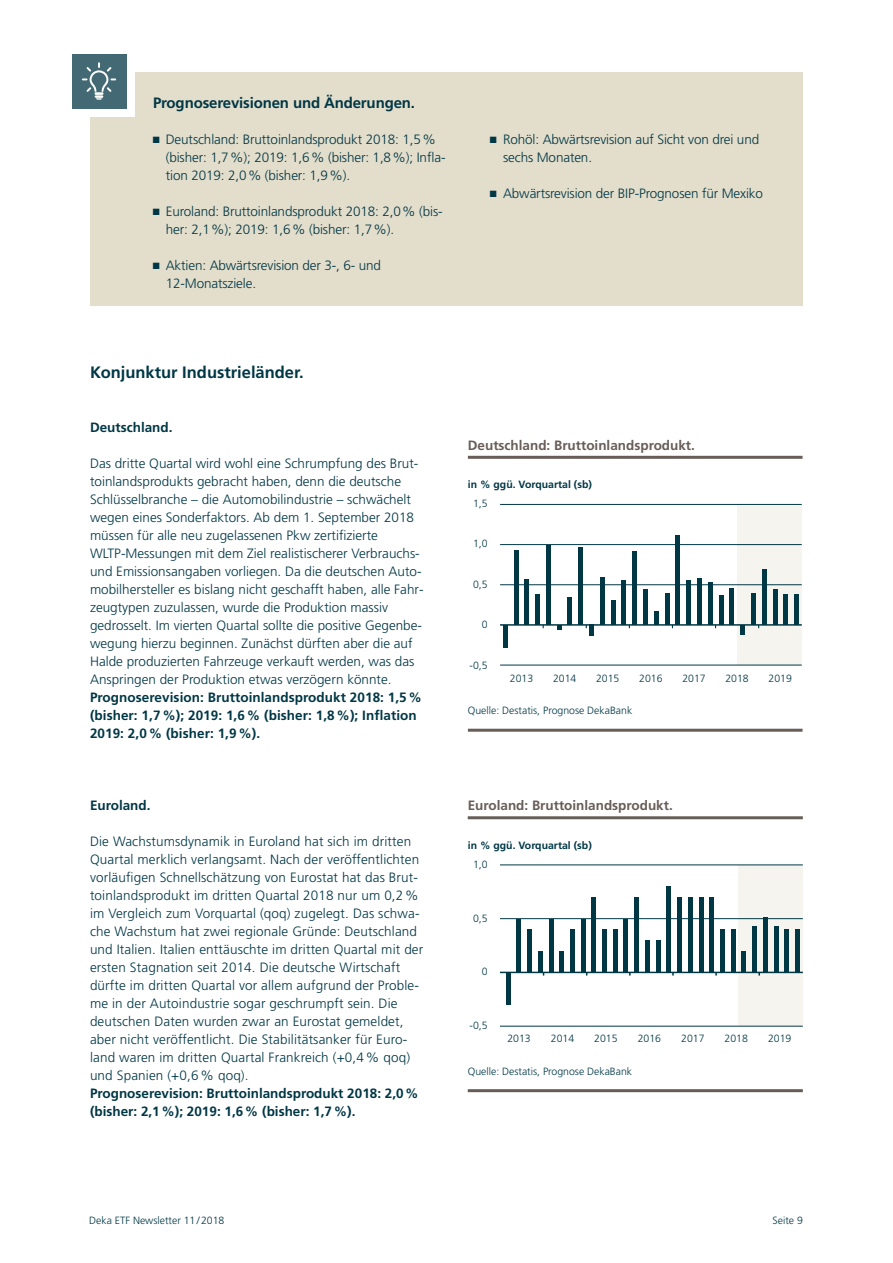
<style>
.page{position:relative;width:893px;height:1263px;background:#fff}
.page>*{position:absolute;margin:0;border:0;box-sizing:border-box;transform-origin:0 0}
.t1{font:700 16.5px "Deka Frutiger OTPS";color:#003745}
.t2{font:700 15px "Deka Frutiger OTPS";letter-spacing:-.01em;color:#003745}
.t3{font:300 13.5px/18px "Deka Frutiger OTPS";color:#003745}
.t4{font:700 13.5px/18px "Deka Frutiger OTPS";color:#003745}
.t5{font:700 13.5px "Deka Frutiger OTPS";color:#685d57}
.t6{font:700 13.5px "Deka Frutiger OTPS";color:#675d57}
.t7{font:300 10.5px "Deka Frutiger OTPS";color:#003745}
.t8{font:700 10.5px "Deka Frutiger OTPS";color:#003745}
</style>
<div class="page">
<hr style="left:468px;top:729px;width:334px;height:3px;background:#685d57">
<hr style="left:468px;top:456px;width:334px;height:3px;background:#685d57">
<div style="left:737px;top:504px;width:65px;height:161px;background:#f5f4ee"></div>
<hr style="left:500px;top:504px;width:302px;height:1px;background:#003745">
<hr style="left:500px;top:544px;width:302px;height:1px;background:#003745">
<hr style="left:500px;top:584px;width:302px;height:1px;background:#003745">
<hr style="left:500px;top:665px;width:302px;height:1px;background:#003745">
<div style="left:794px;top:595px;width:5px;height:30px;background:#003745"></div>
<hr style="left:784px;top:595px;width:4px;height:30px;background:#003745">
<hr style="left:773px;top:589px;width:4px;height:36px;background:#003745">
<hr style="left:762px;top:569px;width:4px;height:56px;background:#003745">
<div style="left:751px;top:593px;width:5px;height:32px;background:#003745"></div>
<div style="left:740px;top:625px;width:5px;height:9px;background:#003745"></div>
<hr style="left:730px;top:589px;width:4px;height:36px;background:#003745">
<hr style="left:719px;top:595px;width:4px;height:30px;background:#003745">
<hr style="left:708px;top:582px;width:4px;height:43px;background:#003745">
<div style="left:697px;top:578px;width:5px;height:47px;background:#003745"></div>
<hr style="left:687px;top:581px;width:4px;height:44px;background:#003745">
<hr style="left:676px;top:536px;width:4px;height:89px;background:#003745">
<hr style="left:665px;top:594px;width:4px;height:31px;background:#003745">
<hr style="left:654px;top:611px;width:4px;height:14px;background:#003745">
<div style="left:643px;top:589px;width:5px;height:36px;background:#003745"></div>
<hr style="left:633px;top:551px;width:4px;height:74px;background:#003745">
<hr style="left:622px;top:581px;width:4px;height:44px;background:#003745">
<hr style="left:611px;top:600px;width:4px;height:25px;background:#003745">
<hr style="left:600px;top:577px;width:4px;height:48px;background:#003745">
<div style="left:589px;top:625px;width:5px;height:11px;background:#003745"></div>
<hr style="left:579px;top:548px;width:4px;height:77px;background:#003745">
<hr style="left:568px;top:597px;width:4px;height:28px;background:#003745">
<svg style="left:557px;top:626px;width:4px;height:3px"></svg>
<hr style="left:546px;top:545px;width:4px;height:80px;background:#003745">
<div style="left:535px;top:594px;width:5px;height:31px;background:#003745"></div>
<hr style="left:525px;top:580px;width:4px;height:45px;background:#003745">
<hr style="left:514px;top:551px;width:4px;height:74px;background:#003745">
<hr style="left:503px;top:625px;width:4px;height:22px;background:#003745">
<hr style="left:500px;top:624px;width:302px;height:2px;background:#003745">
<hr style="left:468px;top:1089px;width:335px;height:3px;background:#675d57">
<div style="left:738px;top:865px;width:65px;height:161px;background:#f5f4ee"></div>
<hr style="left:500px;top:865px;width:303px;height:1px;background:#003745">
<hr style="left:500px;top:918px;width:303px;height:1px;background:#003745">
<hr style="left:500px;top:1026px;width:303px;height:1px;background:#003745">
<hr style="left:500px;top:972px;width:303px;height:1px;background:#003745">
<hr style="left:468px;top:816px;width:335px;height:3px;background:#675d57">
<hr style="left:795px;top:929px;width:4px;height:43px;background:#003745">
<div style="left:784px;top:929px;width:5px;height:43px;background:#003745"></div>
<hr style="left:774px;top:926px;width:4px;height:46px;background:#003745">
<hr style="left:763px;top:917px;width:4px;height:55px;background:#003745">
<div style="left:752px;top:926px;width:5px;height:46px;background:#003745"></div>
<hr style="left:742px;top:951px;width:4px;height:21px;background:#003745">
<hr style="left:731px;top:929px;width:4px;height:43px;background:#003745">
<div style="left:720px;top:929px;width:5px;height:43px;background:#003745"></div>
<hr style="left:710px;top:897px;width:4px;height:75px;background:#003745">
<hr style="left:699px;top:897px;width:4px;height:75px;background:#003745">
<hr style="left:688px;top:897px;width:4px;height:75px;background:#003745">
<div style="left:677px;top:897px;width:5px;height:75px;background:#003745"></div>
<hr style="left:667px;top:886px;width:4px;height:86px;background:#003745">
<hr style="left:656px;top:940px;width:4px;height:32px;background:#003745">
<div style="left:645px;top:940px;width:5px;height:32px;background:#003745"></div>
<hr style="left:635px;top:897px;width:4px;height:75px;background:#003745">
<hr style="left:624px;top:919px;width:4px;height:53px;background:#003745">
<hr style="left:613px;top:929px;width:4px;height:43px;background:#003745">
<div style="left:602px;top:929px;width:5px;height:43px;background:#003745"></div>
<hr style="left:592px;top:897px;width:4px;height:75px;background:#003745">
<hr style="left:581px;top:919px;width:4px;height:53px;background:#003745">
<hr style="left:570px;top:929px;width:4px;height:43px;background:#003745">
<hr style="left:560px;top:951px;width:4px;height:21px;background:#003745">
<hr style="left:549px;top:919px;width:4px;height:53px;background:#003745">
<hr style="left:538px;top:951px;width:4px;height:21px;background:#003745">
<div style="left:527px;top:929px;width:5px;height:43px;background:#003745"></div>
<hr style="left:517px;top:919px;width:4px;height:53px;background:#003745">
<hr style="left:506px;top:972px;width:4px;height:33px;background:#003745">
<div style="left:90px;top:72px;width:713px;height:234px;background:#e3ddcb"></div>
<div style="left:72px;top:54px;width:54px;height:54px;background:#436a74"></div>
<svg style="left:82px;top:62px;width:34px;height:38px"></svg>
<svg style="left:153px;top:136px;width:6px;height:7px"></svg>
<svg style="left:153px;top:208px;width:6px;height:7px"></svg>
<svg style="left:153px;top:262px;width:6px;height:7px"></svg>
<svg style="left:490px;top:136px;width:7px;height:7px"></svg>
<svg style="left:490px;top:190px;width:7px;height:7px"></svg>
<p class="t2" style="left:153px;top:94px;width:264px">Prognoserevisionen und Änderungen.</p>
<p class="t3" style="left:166px;top:130px;width:281px">Deutschland: Bruttoinlandsprodukt 2018: 1,5% (bisher: 1,7%); 2019: 1,6% (bisher: 1,8%); Infla&shy;tion 2019: 2,0% (bisher: 1,9%).</p>
<p class="t3" style="left:166px;top:202px;width:278px">Euroland: Bruttoinlandsprodukt 2018: 2,0% (bis&shy;her: 2,1%); 2019: 1,6% (bisher: 1,7%).</p>
<p class="t3" style="left:166px;top:256px;width:217px">Aktien: Abwärtsrevision der 3-, 6- und<br>12-Monatsziele.</p>
<p class="t3" style="left:503px;top:130px;width:258px">Rohöl: Abwärtsrevision auf Sicht von drei und sechs Monaten.</p>
<p class="t3" style="left:503px;top:184px;width:261px">Abwärtsrevision der BIP-Prognosen für Mexiko</p>
<p class="t1" style="left:90px;top:362px;width:215px">Konjunktur Industrieländer.</p>
<p class="t4" style="left:90px;top:418px;width:84px">Deutschland.</p>
<p class="t3" style="left:90px;top:454px;width:335px">Das dritte Quartal wird wohl eine Schrumpfung des Brut&shy;toinlandsprodukts gebracht haben, denn die deutsche Schlüsselbranche – die Automobilindustrie – schwächelt wegen eines Sonderfaktors. Ab dem 1. September 2018 müssen für alle neu zugelassenen Pkw zertifizierte WLTP-Messungen mit dem Ziel realistischerer Verbrauchs&shy;und Emissionsangaben vorliegen. Da die deutschen Auto&shy;mobilhersteller es bislang nicht geschafft haben, alle Fahr&shy;zeugtypen zuzulassen, wurde die Produktion massiv gedrosselt. Im vierten Quartal sollte die positive Gegenbe&shy;wegung hierzu beginnen. Zunächst dürften aber die auf Halde produzierten Fahrzeuge verkauft werden, was das Anspringen der Produktion etwas verzögern könnte.</p>
<p class="t4" style="left:90px;top:688px;width:334px">Prognoserevision: Bruttoinlandsprodukt 2018: 1,5% (bisher: 1,7%); 2019: 1,6% (bisher: 1,8%); Inflation<br>2019: 2,0% (bisher: 1,9%).</p>
<p class="t4" style="left:90px;top:796px;width:62px">Euroland.</p>
<p class="t3" style="left:90px;top:832px;width:335px">Die Wachstumsdynamik in Euroland hat sich im dritten Quartal merklich verlangsamt. Nach der veröffentlichten vorläufigen Schnellschätzung von Eurostat hat das Brut&shy;toinlandsprodukt im dritten Quartal 2018 nur um 0,2% im Vergleich zum Vorquartal (qoq) zugelegt. Das schwa&shy;che Wachstum hat zwei regionale Gründe: Deutschland und Italien. Italien enttäuschte im dritten Quartal mit der ersten Stagnation seit 2014. Die deutsche Wirtschaft dürfte im dritten Quartal vor allem aufgrund der Proble&shy;me in der Autoindustrie sogar geschrumpft sein. Die deutschen Daten wurden zwar an Eurostat gemeldet, aber nicht veröffentlicht. Die Stabilitätsanker für Euro&shy;land waren im dritten Quartal Frankreich (+0,4% qoq) und Spanien (+0,6% qoq).</p>
<p class="t4" style="left:90px;top:1084px;width:330px">Prognoserevision: Bruttoinlandsprodukt 2018: 2,0% (bisher: 2,1%); 2019: 1,6% (bisher: 1,7%).</p>
<p class="t5" style="left:468px;top:437px;width:229px">Deutschland: Bruttoinlandsprodukt.</p>
<p class="t8" style="left:468px;top:478px;width:126px">in % ggü. Vorquartal (sb)</p>
<p class="t7" style="left:473px;top:497px;width:16px">1,5</p>
<p class="t7" style="left:473px;top:537px;width:16px">1,0</p>
<p class="t7" style="left:473px;top:578px;width:16px">0,5</p>
<p class="t7" style="left:482px;top:618px;width:7px">0</p>
<p class="t7" style="left:470px;top:659px;width:20px">-0,5</p>
<p class="t7" style="left:510px;top:672px;width:25px">2013</p>
<p class="t7" style="left:553px;top:672px;width:25px">2014</p>
<p class="t7" style="left:596px;top:672px;width:25px">2015</p>
<p class="t7" style="left:639px;top:672px;width:25px">2016</p>
<p class="t7" style="left:682px;top:672px;width:25px">2017</p>
<p class="t7" style="left:725px;top:672px;width:25px">2018</p>
<p class="t7" style="left:768px;top:672px;width:25px">2019</p>
<p class="t7" style="left:468px;top:704px;width:166px">Quelle: Destatis, Prognose DekaBank</p>
<p class="t6" style="left:468px;top:797px;width:207px">Euroland: Bruttoinlandsprodukt.</p>
<p class="t8" style="left:468px;top:839px;width:126px">in % ggü. Vorquartal (sb)</p>
<p class="t7" style="left:473px;top:858px;width:16px">1,0</p>
<p class="t7" style="left:473px;top:912px;width:16px">0,5</p>
<p class="t7" style="left:482px;top:965px;width:7px">0</p>
<p class="t7" style="left:469px;top:1019px;width:20px">-0,5</p>
<p class="t7" style="left:507px;top:1032px;width:25px">2013</p>
<p class="t7" style="left:551px;top:1032px;width:25px">2014</p>
<p class="t7" style="left:594px;top:1032px;width:25px">2015</p>
<p class="t7" style="left:638px;top:1032px;width:25px">2016</p>
<p class="t7" style="left:681px;top:1032px;width:25px">2017</p>
<p class="t7" style="left:725px;top:1032px;width:25px">2018</p>
<p class="t7" style="left:768px;top:1032px;width:25px">2019</p>
<p class="t7" style="left:468px;top:1064px;width:166px">Quelle: Destatis, Prognose DekaBank</p>
<p class="t7" style="left:89px;top:1214px;width:137px">Deka ETF Newsletter 11/2018</p>
<p class="t7" style="left:773px;top:1214px;width:32px">Seite 9</p>
</div>
